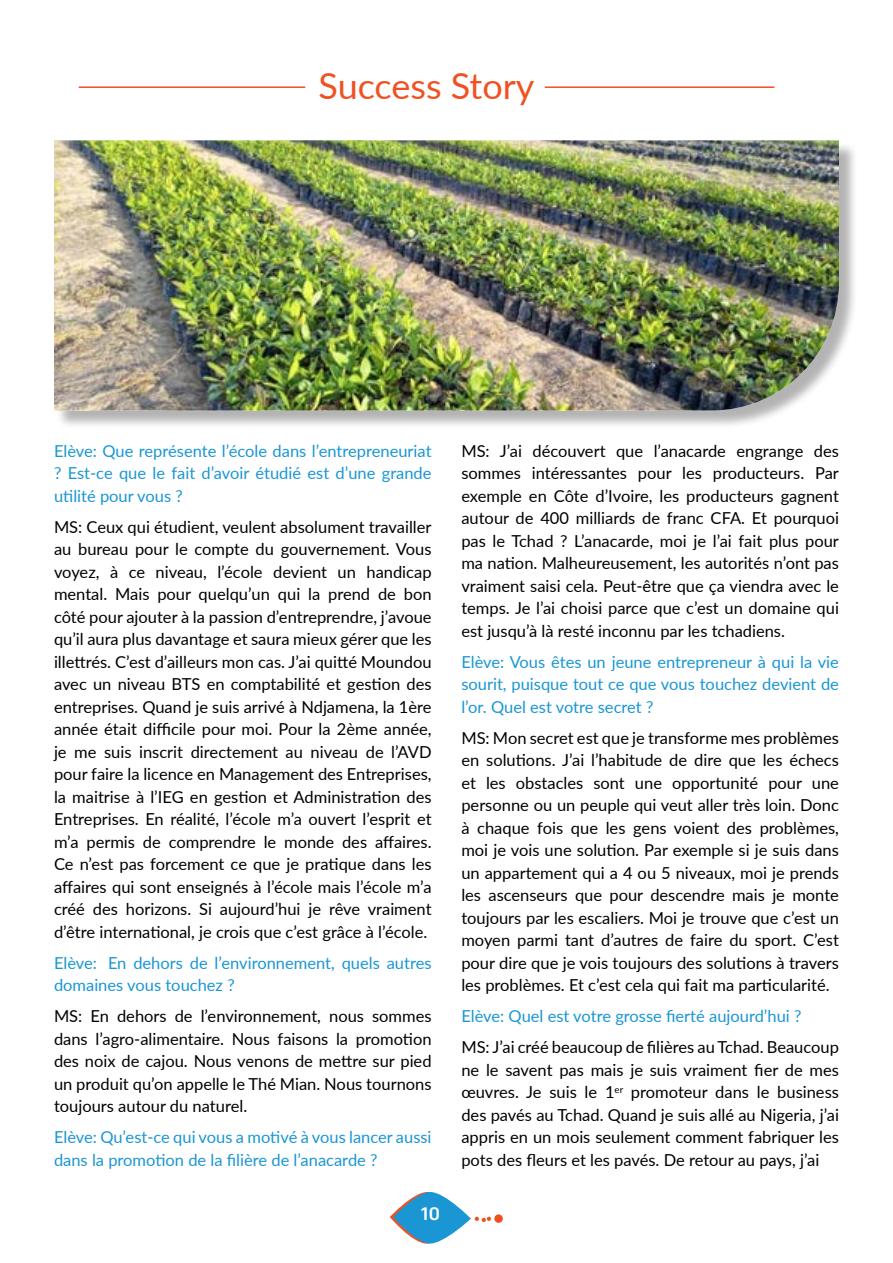
<style>
.page{position:relative;width:893px;height:1263px;background:#fff}
.page>*{position:absolute;margin:0;border:0;box-sizing:border-box;transform-origin:0 0}
.t1{font:36px "Lato";color:#f05123}
.t2{font:700 18px "Ko Ho";color:#fff}
.t3{font:16.5px/22.5px "Lato";color:#000;text-align:justify}
.t4{font:16.5px/22.5px "Lato";color:#1a96d4;text-align:justify}
</style>
<div class="page">
<svg style="left:390px;top:1192px;width:101px;height:52px"></svg>
<div style="left:494px;top:1214px;width:9px;height:9px;background:#f05123;border-radius:50%"></div>
<hr style="left:79px;top:86px;width:226px;height:2px;background:#f05123">
<hr style="left:545px;top:86px;width:229px;height:2px;background:#f05123">
<div style="left:57px;top:143px;width:801px;height:286px;background:#000;opacity:.3"></div>
<img style="left:54px;top:140px;width:785px;height:270px">
<h1 class="t1" style="left:318px;top:60px;width:217px">Success Story</h1>
<p class="t4" style="left:54px;top:439px;width:379px">Elève: Que représente l’école dans l’entrepreneuriat ? Est-ce que le fait d’avoir étudié est d’une grande utilité pour vous ?</p>
<p class="t3" style="left:54px;top:515px;width:379px">MS: Ceux qui étudient, veulent absolument travailler au bureau pour le compte du gouvernement. Vous voyez, à ce niveau, l’école devient un handicap mental. Mais pour quelqu’un qui la prend de bon côté pour ajouter à la passion d’entreprendre, j’avoue qu’il aura plus davantage et saura mieux gérer que les illettrés. C’est d’ailleurs mon cas. J’ai quitté Moundou avec un niveau BTS en comptabilité et gestion des entreprises. Quand je suis arrivé à Ndjamena, la 1ère année était difficile pour moi. Pour la 2ème année, je me suis inscrit directement au niveau de l’AVD pour faire la licence en Management des Entreprises, la maitrise à l’IEG en gestion et Administration des Entreprises. En réalité, l’école m’a ouvert l’esprit et m’a permis de comprendre le monde des affaires.<br>Ce n’est pas forcement ce que je pratique dans les affaires qui sont enseignés à l’école mais l’école m’a créé des horizons. Si aujourd’hui je rêve vraiment d’être international, je crois que c’est grâce à l’école.</p>
<p class="t4" style="left:54px;top:951px;width:379px">Elève: En dehors de l’environnement, quels autres domaines vous touchez ?</p>
<p class="t3" style="left:54px;top:1004px;width:379px">MS: En dehors de l’environnement, nous sommes dans l’agro-alimentaire. Nous faisons la promotion des noix de cajou. Nous venons de mettre sur pied un produit qu’on appelle le Thé Mian. Nous tournons toujours autour du naturel.</p>
<p class="t4" style="left:54px;top:1125px;width:379px">Elève: Qu’est-ce qui vous a motivé à vous lancer aussi dans la promotion de la filière de l’anacarde ?</p>
<p class="t2" style="left:421px;top:1199px;width:21px">10</p>
<p class="t3" style="left:461px;top:439px;width:379px">MS: J’ai découvert que l’anacarde engrange des sommes intéressantes pour les producteurs. Par exemple en Côte d’Ivoire, les producteurs gagnent autour de 400 milliards de franc CFA. Et pourquoi pas le Tchad ? L’anacarde, moi je l’ai fait plus pour ma nation. Malheureusement, les autorités n’ont pas vraiment saisi cela. Peut-être que ça viendra avec le temps. Je l’ai choisi parce que c’est un domaine qui est jusqu’à là resté inconnu par les tchadiens.</p>
<p class="t4" style="left:461px;top:650px;width:379px">Elève: Vous êtes un jeune entrepreneur à qui la vie sourit, puisque tout ce que vous touchez devient de l’or. Quel est votre secret ?</p>
<p class="t3" style="left:461px;top:726px;width:379px">MS: Mon secret est que je transforme mes problèmes en solutions. J’ai l’habitude de dire que les échecs et les obstacles sont une opportunité pour une personne ou un peuple qui veut aller très loin. Donc à chaque fois que les gens voient des problèmes, moi je vois une solution. Par exemple si je suis dans un appartement qui a 4 ou 5 niveaux, moi je prends les ascenseurs que pour descendre mais je monte toujours par les escaliers. Moi je trouve que c’est un moyen parmi tant d’autres de faire du sport. C’est pour dire que je vois toujours des solutions à travers les problèmes. Et c’est cela qui fait ma particularité.</p>
<p class="t4" style="left:461px;top:1004px;width:342px">Elève: Quel est votre grosse fierté aujourd’hui ?</p>
<p class="t3" style="left:461px;top:1035px;width:379px">MS: J’ai créé beaucoup de filières au Tchad. Beaucoup ne le savent pas mais je suis vraiment fier de mes œuvres. Je suis le 1<sup>er</sup> promoteur dans le business des pavés au Tchad. Quand je suis allé au Nigeria, j’ai appris en un mois seulement comment fabriquer les pots des fleurs et les pavés. De retour au pays, j’ai</p>
</div>
